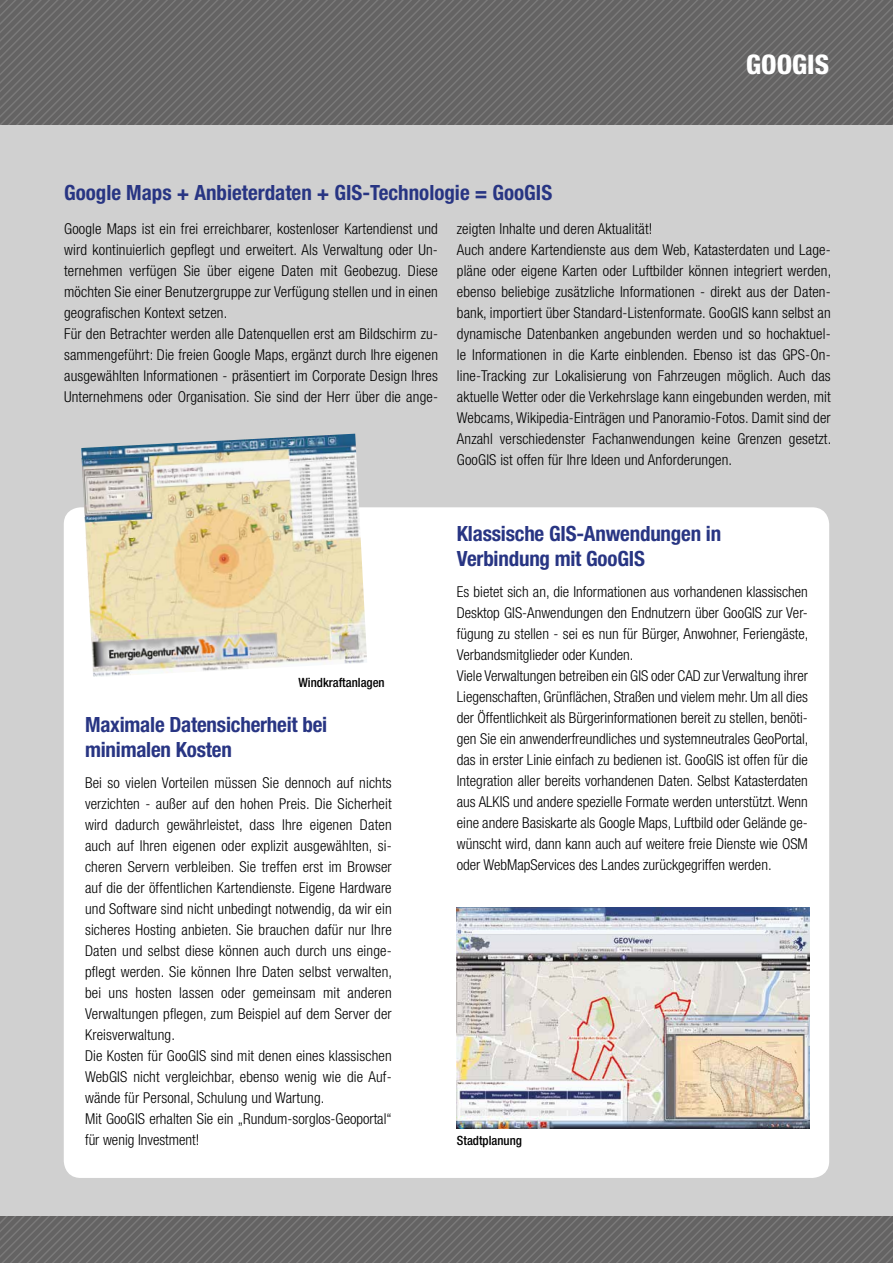
<style>
.page{position:relative;width:893px;height:1263px;background:#d0d0d0}
.page>*{position:absolute;margin:0;border:0;box-sizing:border-box;transform-origin:0 0}
.t1{font:800 condensed 27px "Helvetica Neue LT";color:#fff}
.t2{font:700 condensed 21px/25.2px "Helvetica Neue LT";letter-spacing:-.01em;color:#283583}
.t3{font:300 condensed 15px/21px "Helvetica Neue LT";letter-spacing:.01em;color:#000}
.t4{font:500 condensed 12.75px "Helvetica Neue LT";color:#000}
</style>
<div class="page">
<div style="left:64px;top:507px;width:765px;height:671px;background:#fff;border-radius:17px"></div>
<svg style="left:37px;top:1px;width:856px;height:124px;background:#696868"></svg>
<svg style="left:41px;top:5px;width:852px;height:120px;background:#696868"></svg>
<svg style="left:46px;top:9px;width:847px;height:116px;background:#696868"></svg>
<svg style="left:50px;top:13px;width:843px;height:112px;background:#696868"></svg>
<svg style="left:54px;top:18px;width:839px;height:107px;background:#696868"></svg>
<svg style="left:58px;top:22px;width:835px;height:103px;background:#696868"></svg>
<svg style="left:63px;top:26px;width:830px;height:99px;background:#696868"></svg>
<svg style="left:67px;top:30px;width:826px;height:95px;background:#696868"></svg>
<svg style="left:71px;top:34px;width:822px;height:91px;background:#696868"></svg>
<svg style="left:75px;top:39px;width:818px;height:86px;background:#696868"></svg>
<svg style="left:79px;top:43px;width:814px;height:82px;background:#696868"></svg>
<svg style="left:84px;top:47px;width:809px;height:78px;background:#696868"></svg>
<svg style="left:88px;top:51px;width:805px;height:74px;background:#696868"></svg>
<svg style="left:92px;top:55px;width:801px;height:70px;background:#696868"></svg>
<svg style="left:96px;top:60px;width:797px;height:65px;background:#696868"></svg>
<svg style="left:100px;top:64px;width:793px;height:61px;background:#696868"></svg>
<svg style="left:105px;top:68px;width:788px;height:57px;background:#696868"></svg>
<svg style="left:0;top:1217px;width:893px;height:46px;background:#696868"></svg>
<img style="left:81px;top:434px;width:286px;height:243px">
<img style="left:457px;top:908px;width:352px;height:220px">
<h1 class="t1" style="left:746px;top:47px;width:85px">GOOGIS</h1>
<h2 class="t2" style="left:64px;top:179px;width:490px">Google Maps + Anbieterdaten + GIS-Technologie = GooGIS</h2>
<p class="t3" style="left:64px;top:218px;width:375px">Google Maps ist ein frei erreichbarer, kostenloser Kartendienst und wird kontinuierlich gepflegt und erweitert. Als Verwaltung oder Un&shy;ternehmen verfügen Sie über eigene Daten mit Geobezug. Diese möchten Sie einer Benutzergruppe zur Verfügung stellen und in einen geografischen Kontext setzen.<br>Für den Betrachter werden alle Datenquellen erst am Bildschirm zu&shy;sammengeführt: Die freien Google Maps, ergänzt durch Ihre eigenen ausgewählten Informationen - präsentiert im Corporate Design Ihres Unternehmens oder Organisation. Sie sind der Herr über die ange-</p>
<p class="t3" style="left:457px;top:218px;width:376px">zeigten Inhalte und deren Aktualität!<br>Auch andere Kartendienste aus dem Web, Katasterdaten und Lage&shy;pläne oder eigene Karten oder Luftbilder können integriert werden, ebenso beliebige zusätzliche Informationen - direkt aus der Daten&shy;bank, importiert über Standard-Listenformate. GooGIS kann selbst an dynamische Datenbanken angebunden werden und so hochaktuel&shy;le Informationen in die Karte einblenden. Ebenso ist das GPS-On&shy;line-Tracking zur Lokalisierung von Fahrzeugen möglich. Auch das aktuelle Wetter oder die Verkehrslage kann eingebunden werden, mit Webcams, Wikipedia-Einträgen und Panoramio-Fotos. Damit sind der Anzahl verschiedenster Fachanwendungen keine Grenzen gesetzt.<br>GooGIS ist offen für Ihre Ideen und Anforderungen.</p>
<p class="t4" style="left:298px;top:675px;width:88px">Windkraftanlagen</p>
<h2 class="t2" style="left:85px;top:711px;width:244px">Maximale Datensicherheit bei minimalen Kosten</h2>
<p class="t3" style="left:85px;top:772px;width:309px">Bei so vielen Vorteilen müssen Sie dennoch auf nichts verzichten - außer auf den hohen Preis. Die Sicherheit wird dadurch gewährleistet, dass Ihre eigenen Daten auch auf Ihren eigenen oder explizit ausgewählten, si&shy;cheren Servern verbleiben. Sie treffen erst im Browser auf die der öffentlichen Kartendienste. Eigene Hardware und Software sind nicht unbedingt notwendig, da wir ein sicheres Hosting anbieten. Sie brauchen dafür nur Ihre Daten und selbst diese können auch durch uns einge&shy;pflegt werden. Sie können Ihre Daten selbst verwalten, bei uns hosten lassen oder gemeinsam mit anderen Verwaltungen pflegen, zum Beispiel auf dem Server der Kreisverwaltung.<br>Die Kosten für GooGIS sind mit denen eines klassischen WebGIS nicht vergleichbar, ebenso wenig wie die Auf&shy;wände für Personal, Schulung und Wartung.<br>Mit GooGIS erhalten Sie ein „Rundum-sorglos-Geoportal“ für wenig Investment!</p>
<h2 class="t2" style="left:457px;top:521px;width:266px">Klassische GIS-Anwendungen in<br>Verbindung mit GooGIS</h2>
<p class="t3" style="left:457px;top:581px;width:353px">Es bietet sich an, die Informationen aus vorhandenen klassischen Desktop GIS-Anwendungen den Endnutzern über GooGIS zur Ver&shy;fügung zu stellen - sei es nun für Bürger, Anwohner, Feriengäste, Verbandsmitglieder oder Kunden.<br>Viele Verwaltungen betreiben ein GIS oder CAD zur Verwaltung ihrer Liegenschaften, Grünflächen, Straßen und vielem mehr. Um all dies der Öffentlichkeit als Bürgerinformationen bereit zu stellen, benöti&shy;gen Sie ein anwenderfreundliches und systemneutrales GeoPortal, das in erster Linie einfach zu bedienen ist. GooGIS ist offen für die Integration aller bereits vorhandenen Daten. Selbst Katasterdaten aus ALKIS und andere spezielle Formate werden unterstützt. Wenn eine andere Basiskarte als Google Maps, Luftbild oder Gelände ge&shy;wünscht wird, dann kann auch auf weitere freie Dienste wie OSM oder WebMapServices des Landes zurückgegriffen werden.</p>
<p class="t4" style="left:457px;top:1132px;width:67px">Stadtplanung</p>
</div>
